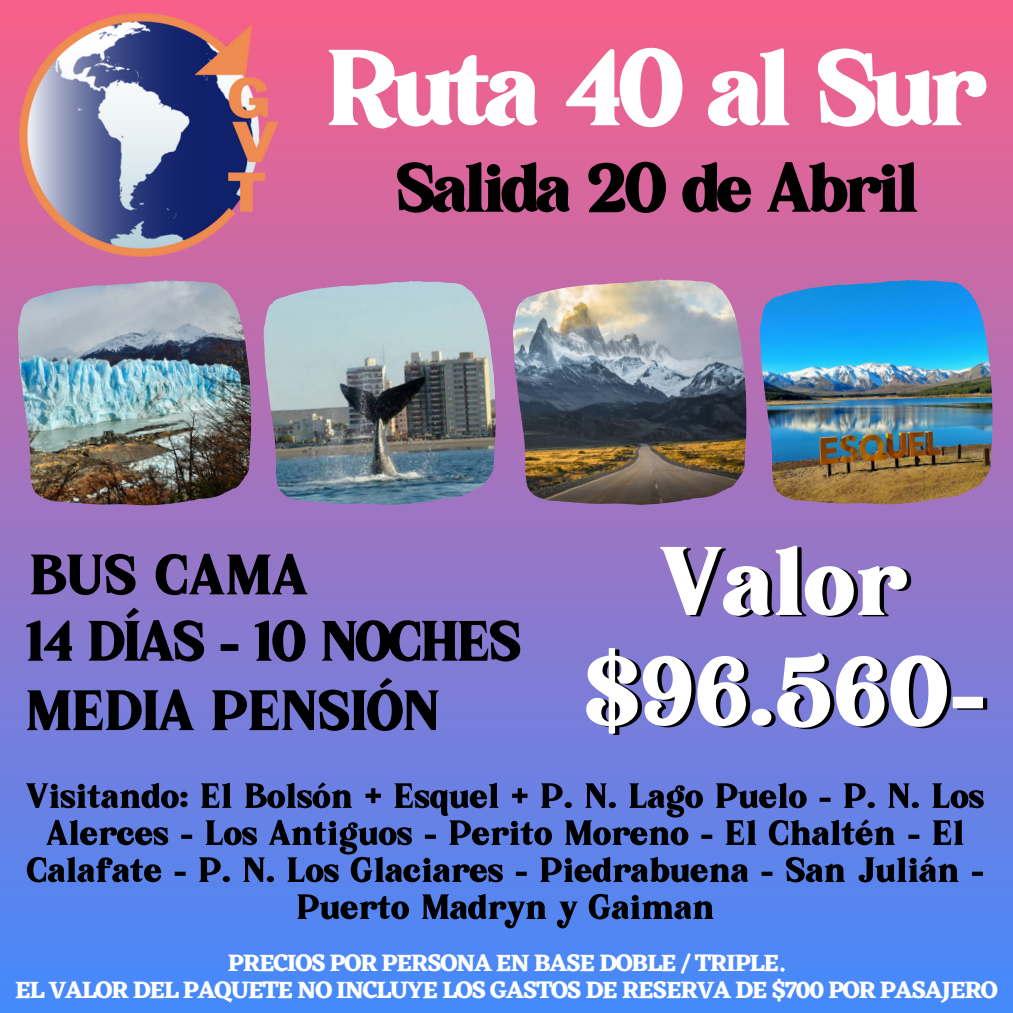
<style>
.page{position:relative;width:1013px;height:1013px;background:#fff}
.page>*{position:absolute;margin:0;border:0;box-sizing:border-box;transform-origin:0 0}
.t1{font:160.5px "Karimun";letter-spacing:-.04em;color:#fff}
.t2{font:144.62px "Karimun";color:#000}
.t3{font:103.62px "Karimun";letter-spacing:-.04em;color:#000}
.t4{font:84.75px "Karimun";letter-spacing:-.015em;color:#000}
.t5{font:52.38px/37px "Karimun";color:#000;text-align:center}
.t6{font:700 24.62px "Eczar";letter-spacing:-.055em;color:#fff}
</style>
<div class="page">
<div style="left:0;top:0;width:1012px;height:1012px;background:linear-gradient(to bottom,#f95f87,#438afc)"></div>
<img style="left:18px;top:280px;width:233px;height:225px">
<img style="left:20px;top:13px;width:258px;height:244px">
<img style="left:263px;top:280px;width:232px;height:225px">
<img style="left:513px;top:279px;width:233px;height:226px">
<img style="left:759px;top:279px;width:233px;height:225px">
<p class="t1" style="left:329px;top:21px;width:662px">Ruta 40 al Sur</p>
<p class="t3" style="left:397px;top:144px;width:525px">Salida 20 de Abril</p>
<p class="t4" style="left:31px;top:539px;width:280px">BUS CAMA</p>
<p class="t4" style="left:26px;top:605px;width:498px">14 DÍAS - 10 NOCHES</p>
<p class="t4" style="left:27px;top:675px;width:416px">MEDIA PENSIÓN</p>
<p class="t2" style="left:669px;top:522px;width:247px">Valor</p>
<p class="t2" style="left:590px;top:632px;width:405px">$96.560-</p>
<p class="t5" style="left:28px;top:781px;width:959px">Visitando: El Bolsón + Esquel + P. N. Lago Puelo - P. N. Los Alerces - Los Antiguos - Perito Moreno - El Chaltén - El Calafate - P. N. Los Glaciares - Piedrabuena - San Julián - Puerto Madryn y Gaiman</p>
<p class="t6" style="left:228px;top:948px;width:558px">PRECIOS POR PERSONA EN BASE DOBLE / TRIPLE.</p>
<p class="t6" style="left:15px;top:975px;width:984px">EL VALOR DEL PAQUETE NO INCLUYE LOS GASTOS DE RESERVA DE $700 POR PASAJERO</p>
</div>
